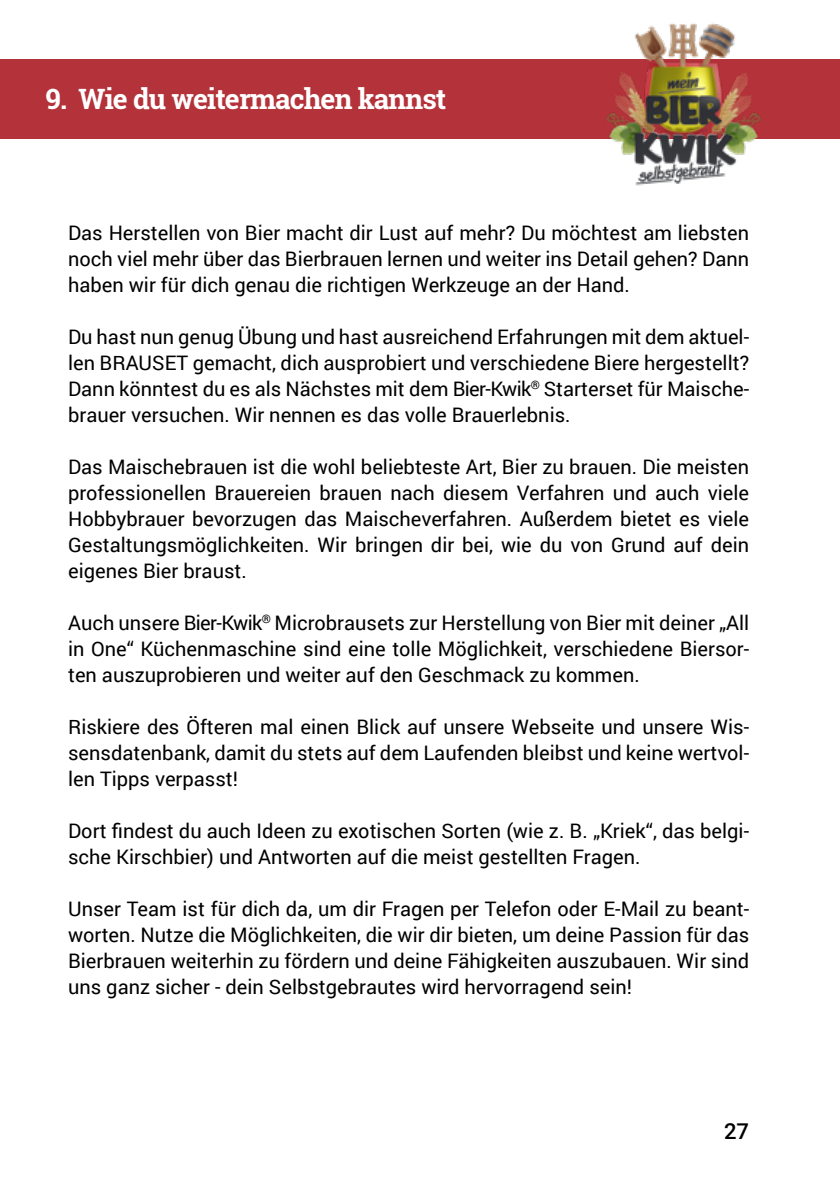
<style>
.page{position:relative;width:840px;height:1191px;background:#fff}
.page>*{position:absolute;margin:0;border:0;box-sizing:border-box;transform-origin:0 0}
.t1{font:700 28px "Roboto Slab";letter-spacing:-.03em;color:#fff}
.t2{font:500 22px "Roboto";color:#000}
.t3{font:20px/26px "Roboto";color:#000;text-align:justify}
</style>
<div class="page">
<div style="left:0;top:59px;width:839px;height:80px;background:#b43239"></div>
<img style="left:605px;top:23px;width:157px;height:163px">
<h1 class="t1" style="left:45px;top:80px;width:402px">9. Wie du weitermachen kannst</h1>
<p class="t3" style="left:68px;top:219px;width:682px">Das Herstellen von Bier macht dir Lust auf mehr? Du möchtest am liebsten noch viel mehr über das Bierbrauen lernen und weiter ins Detail gehen? Dann haben wir für dich genau die richtigen Werkzeuge an der Hand.</p>
<p class="t3" style="left:68px;top:323px;width:682px">Du hast nun genug Übung und hast ausreichend Erfahrungen mit dem aktuel&shy;len BRAUSET gemacht, dich ausprobiert und verschiedene Biere hergestellt?<br>Dann könntest du es als Nächstes mit dem Bier-Kwik<sup>®</sup> Starterset für Maische&shy;brauer versuchen. Wir nennen es das volle Brauerlebnis.</p>
<p class="t3" style="left:68px;top:453px;width:682px">Das Maischebrauen ist die wohl beliebteste Art, Bier zu brauen. Die meisten professionellen Brauereien brauen nach diesem Verfahren und auch viele Hobbybrauer bevorzugen das Maischeverfahren. Außerdem bietet es viele Gestaltungsmöglichkeiten. Wir bringen dir bei, wie du von Grund auf dein eigenes Bier braust.</p>
<p class="t3" style="left:68px;top:609px;width:682px">Auch unsere Bier-Kwik<sup>®</sup> Microbrausets zur Herstellung von Bier mit deiner „All in One“ Küchenmaschine sind eine tolle Möglichkeit, verschiedene Biersor&shy;ten auszuprobieren und weiter auf den Geschmack zu kommen.</p>
<p class="t3" style="left:68px;top:713px;width:682px">Riskiere des Öfteren mal einen Blick auf unsere Webseite und unsere Wis&shy;sensdatenbank, damit du stets auf dem Laufenden bleibst und keine wertvol&shy;len Tipps verpasst!</p>
<p class="t3" style="left:68px;top:817px;width:682px">Dort findest du auch Ideen zu exotischen Sorten (wie z. B. „Kriek“, das belgi&shy;sche Kirschbier) und Antworten auf die meist gestellten Fragen.</p>
<p class="t3" style="left:68px;top:895px;width:682px">Unser Team ist für dich da, um dir Fragen per Telefon oder E-Mail zu beant&shy;worten. Nutze die Möglichkeiten, die wir dir bieten, um deine Passion für das Bierbrauen weiterhin zu fördern und deine Fähigkeiten auszubauen. Wir sind uns ganz sicher - dein Selbstgebrautes wird hervorragend sein!</p>
<p class="t2" style="left:723px;top:1116px;width:26px">27</p>
</div>
